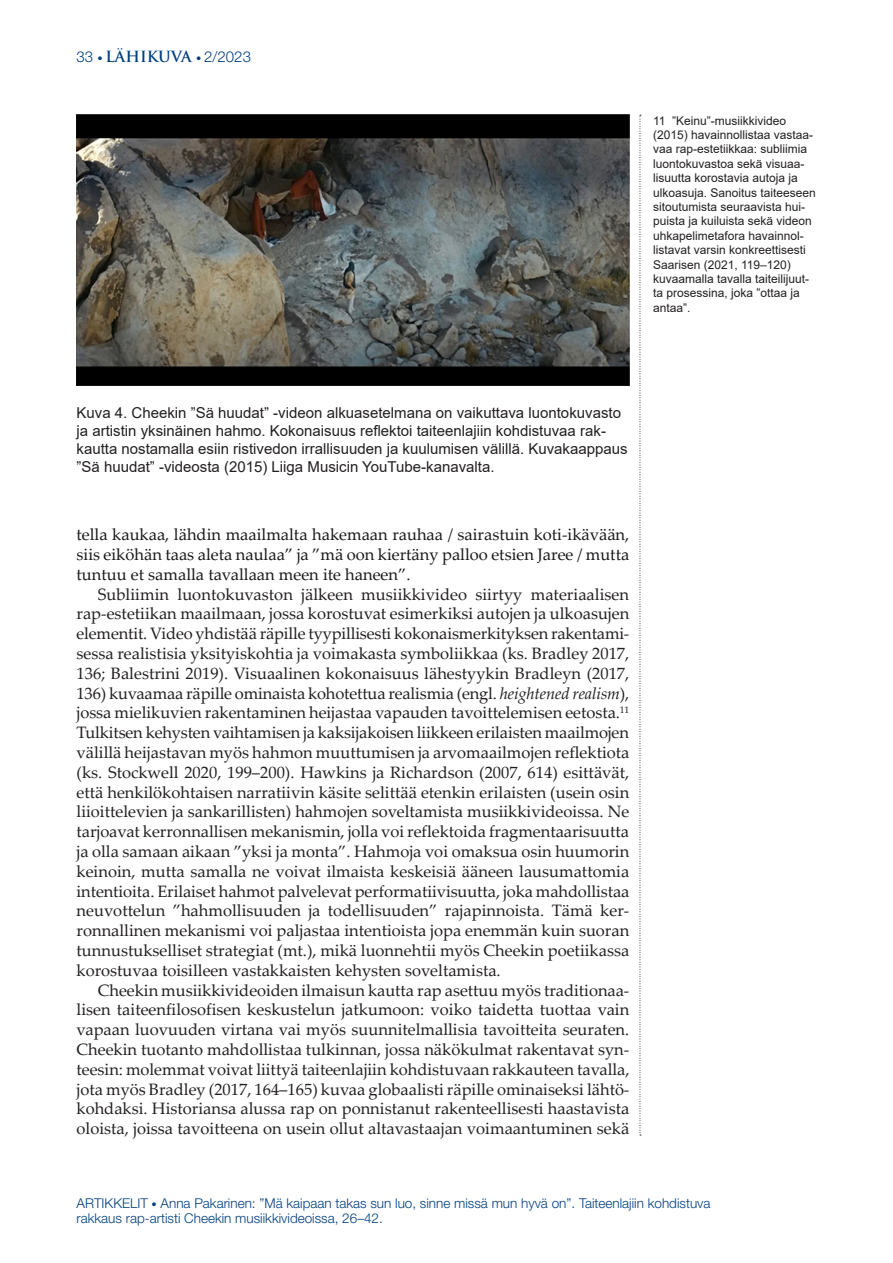
<style>
.page{position:relative;width:893px;height:1263px;background:#fff}
.page>*{position:absolute;margin:0;border:0;box-sizing:border-box;transform-origin:0 0}
.Artikkelit_leipis{font:16.5px/19.8px "Palatino Linotype";color:#231f20;text-align:justify}
.Artikkelit_leipis_1{font:16.5px/19.8px "Palatino Linotype";color:#18191b;text-align:justify}
.Kuvateksti{font:15px/18px "Arial";color:#231f20}
.t1{font:300 15px "Helvetica Neue";color:#003f80}
.t2{font:300 13.5px/15px "Helvetica Neue";color:#003f80}
.Artikkeli_viitteet{font:12px/14.4px "Arial";color:#231f20}
.s1{font-size:10.5px}
.s2{font-family:"Trajan Pro";font-weight:700}
.s3{font-style:italic}
</style>
<div class="page">
<svg style="left:640px;top:115px;width:1px;height:1021px"></svg>
<img style="left:77px;top:115px;width:552px;height:271px">
<p class="t1" style="left:77px;top:47px;width:176px">33 <span class="s1">•</span> <span class="s2">LÄHIKUVA</span> <span class="s1">•</span> 2/2023</p>
<p class="Artikkeli_viitteet" style="left:653px;top:113px;width:164px">11 ”Keinu”-musiikkivideo (2015) havainnollistaa vastaa&shy;vaa rap-estetiikkaa: subliimia luontokuvastoa sekä visuaa&shy;lisuutta korostavia autoja ja ulkoasuja. Sanoitus taiteeseen sitoutumista seuraavista hui&shy;puista ja kuiluista sekä videon uhkapelimetafora havainnol&shy;listavat varsin konkreettisesti<br>Saarisen (2021, 119–120) kuvaamalla tavalla taiteilijuut&shy;ta prosessina, joka ”ottaa ja antaa”.</p>
<p class="Kuvateksti" style="left:77px;top:404px;width:553px">Kuva 4. Cheekin ”Sä huudat” -videon alkuasetelmana on vaikuttava luontokuvasto ja artistin yksinäinen hahmo. Kokonaisuus reflektoi taiteenlajiin kohdistuvaa rak&shy;kautta nostamalla esiin ristivedon irrallisuuden ja kuulumisen välillä. Kuvakaappaus ”Sä huudat” -videosta (2015) Liiga Musicin YouTube-kanavalta.</p>
<p class="Artikkelit_leipis_1" style="left:77px;top:524px;width:554px">tella kaukaa, lähdin maailmalta hakemaan rauhaa / sairastuin koti-ikävään, siis eiköhän taas aleta naulaa” ja ”mä oon kiertäny palloo etsien Jaree / mutta tuntuu et samalla tavallaan meen ite haneen”.</p>
<p class="Artikkelit_leipis" style="left:77px;top:583px;width:554px;text-indent:21px">Subliimin luontokuvaston jälkeen musiikkivideo siirtyy materiaalisen rap-estetiikan maailmaan, jossa korostuvat esimerkiksi autojen ja ulkoasujen elementit. Video yhdistää räpille tyypillisesti kokonaismerkityksen rakentami&shy;sessa realistisia yksityiskohtia ja voimakasta symboliikkaa (ks. Bradley 2017, 136; Balestrini 2019). Visuaalinen kokonaisuus lähestyykin Bradleyn (2017, 136) kuvaamaa räpille ominaista kohotettua realismia (engl. <span class="s3">heightened realism</span>), jossa mielikuvien rakentaminen heijastaa vapauden tavoittelemisen eetosta.<sup>11<br></sup>Tulkitsen kehysten vaihtamisen ja kaksijakoisen liikkeen erilaisten maailmojen välillä heijastavan myös hahmon muuttumisen ja arvomaailmojen reflektiota (ks. Stockwell 2020, 199–200). Hawkins ja Richardson (2007, 614) esittävät, että henkilökohtaisen narratiivin käsite selittää etenkin erilaisten (usein osin liioittelevien ja sankarillisten) hahmojen soveltamista musiikkivideoissa. Ne tarjoavat kerronnallisen mekanismin, jolla voi reflektoida fragmentaarisuutta ja olla samaan aikaan ”yksi ja monta”. Hahmoja voi omaksua osin huumorin keinoin, mutta samalla ne voivat ilmaista keskeisiä ääneen lausumattomia intentioita. Erilaiset hahmot palvelevat performatiivisuutta, joka mahdollistaa neuvottelun ”hahmollisuuden ja todellisuuden” rajapinnoista. Tämä ker&shy;ronnallinen mekanismi voi paljastaa intentioista jopa enemmän kuin suoran tunnustukselliset strategiat (mt.), mikä luonnehtii myös Cheekin poetiikassa korostuvaa toisilleen vastakkaisten kehysten soveltamista.</p>
<p class="Artikkelit_leipis" style="left:77px;top:979px;width:555px;text-indent:21px">Cheekin musiikkivideoiden ilmaisun kautta rap asettuu myös traditionaa&shy;lisen taiteenfilosofisen keskustelun jatkumoon: voiko taidetta tuottaa vain vapaan luovuuden virtana vai myös suunnitelmallisia tavoitteita seuraten.<br>Cheekin tuotanto mahdollistaa tulkinnan, jossa näkökulmat rakentavat syn&shy;teesin: molemmat voivat liittyä taiteenlajiin kohdistuvaan rakkauteen tavalla, jota myös Bradley (2017, 164–165) kuvaa globaalisti räpille ominaiseksi lähtö&shy;kohdaksi. Historiansa alussa rap on ponnistanut rakenteellisesti haastavista oloista, joissa tavoitteena on usein ollut altavastaajan voimaantuminen sekä</p>
<p class="t2" style="left:77px;top:1195px;width:635px">ARTIKKELIT <span class="s1">•</span> Anna Pakarinen: ”Mä kaipaan takas sun luo, sinne missä mun hyvä on”. Taiteenlajiin kohdistuva rakkaus rap-artisti Cheekin musiikkivideoissa, 26–42.</p>
</div>
